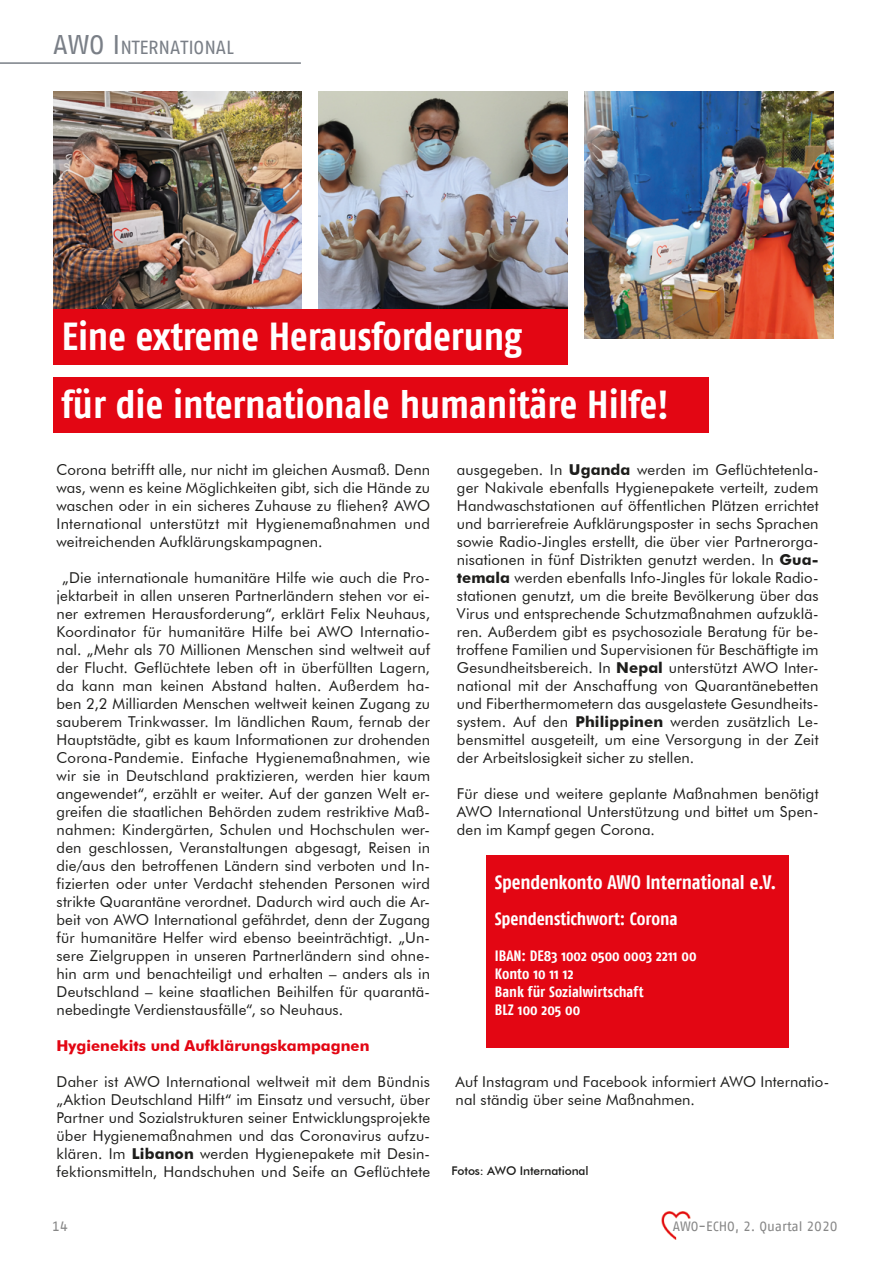
<style>
.page{position:relative;width:893px;height:1263px;background:#fff}
.page>*{position:absolute;margin:0;border:0;box-sizing:border-box;transform-origin:0 0}
.t1{font:700 39px/68.2px "AWO Fago Cond";letter-spacing:-.005em;color:#fff}
.t2{font:700 19.5px "AWO Fago Cond";letter-spacing:-.01em;color:#fff}
.t3{font:18.9px "AWO Fago Office";letter-spacing:-.005em;color:#7a7f87}
.t4{font:700 18px "AWO Fago Cond";letter-spacing:-.01em;color:#fff}
.t5{font:15px/18px "Futura BT";letter-spacing:.005em;color:#1d1d1b;text-align:justify}
.t6{font:700 15px/18px "AWO Fago Cond";color:#fff}
.t7{font:700 15px "Futura BT";color:#e30613}
.t8{font:13.5px "AWO Fago Office";color:#878787}
.t9{font:500 12px "Futura BT";letter-spacing:-.01em;color:#1d1d1b}
.s1{font-size:27px}
.s2{font-weight:700}
</style>
<div class="page">
<img style="left:661px;top:1212px;width:30px;height:27px">
<hr style="left:0;top:62px;width:301px;height:2px;background:#7a7f87">
<img style="left:53px;top:92px;width:249px;height:217px">
<img style="left:319px;top:92px;width:249px;height:217px">
<img style="left:585px;top:92px;width:248px;height:246px">
<div style="left:53px;top:309px;width:515px;height:55px;background:#e30613"></div>
<div style="left:53px;top:377px;width:656px;height:55px;background:#e30613"></div>
<div style="left:486px;top:855px;width:303px;height:193px;background:#e30613"></div>
<p class="t3" style="left:53px;top:37px;width:183px"><span class="s1">AWO I</span>NTERNATIO NAL</p>
<h1 class="t1" style="left:62px;top:302px;width:609px">Eine extreme Herausforderung<br>für die internationale humanitäre Hilfe!</h1>
<p class="t5" style="left:57px;top:460px;width:375px">Corona betrifft alle, nur nicht im gleichen Ausmaß. Denn was, wenn es keine Möglichkeiten gibt, sich die Hände zu waschen oder in ein sicheres Zuhause zu fliehen? AWO International unterstützt mit Hygienemaßnahmen und weitreichenden Aufklärungskampagnen.</p>
<p class="t5" style="left:57px;top:568px;width:375px;text-indent:6px">„Die internationale humanitäre Hilfe wie auch die Pro&shy;jektarbeit in allen unseren Partnerländern stehen vor ei&shy;ner extremen Herausforderung“, erklärt Felix Neuhaus, Koordinator für humanitäre Hilfe bei AWO Internatio&shy;nal. „Mehr als 70 Millionen Menschen sind weltweit auf der Flucht. Geflüchtete leben oft in überfüllten Lagern, da kann man keinen Abstand halten. Außerdem ha&shy;ben 2,2 Milliarden Menschen weltweit keinen Zugang zu sauberem Trinkwasser. Im ländlichen Raum, fernab der Hauptstädte, gibt es kaum Informationen zur drohenden Corona-Pandemie. Einfache Hygienemaßnahmen, wie wir sie in Deutschland praktizieren, werden hier kaum angewendet“, erzählt er weiter. Auf der ganzen Welt er&shy;greifen die staatlichen Behörden zudem restriktive Maß&shy;nahmen: Kindergärten, Schulen und Hochschulen wer&shy;den geschlossen, Veranstaltungen abgesagt, Reisen in die/aus den betroffenen Ländern sind verboten und In&shy;fizierten oder unter Verdacht stehenden Personen wird strikte Quarantäne verordnet. Dadurch wird auch die Ar&shy;beit von AWO International gefährdet, denn der Zugang für humanitäre Helfer wird ebenso beeinträchtigt. „Un&shy;sere Zielgruppen in unseren Partnerländern sind ohne&shy;hin arm und benachteiligt und erhalten – anders als in Deutschland – keine staatlichen Beihilfen für quarantä&shy;nebedingte Verdienstausfälle“, so Neuhaus.</p>
<p class="t7" style="left:57px;top:1036px;width:314px">Hygienekits und Aufklärungskampagnen</p>
<p class="t5" style="left:57px;top:1072px;width:375px">Daher ist AWO International weltweit mit dem Bündnis „Aktion Deutschland Hilft“ im Einsatz und versucht, über Partner und Sozialstrukturen seiner Entwicklungsprojekte über Hygienemaßnahmen und das Coronavirus aufzu&shy;klären. Im <span class="s2">Libanon</span> werden Hygienepakete mit Desin&shy;fektionsmitteln, Handschuhen und Seife an Geflüchtete</p>
<p class="t5" style="left:457px;top:460px;width:363px">ausgegeben. In <span class="s2">Uganda</span> werden im Geflüchtetenla&shy;ger Nakivale ebenfalls Hygienepakete verteilt, zudem Handwaschstationen auf öffentlichen Plätzen errichtet und barrierefreie Aufklärungsposter in sechs Sprachen sowie Radio-Jingles erstellt, die über vier Partnerorga&shy;nisationen in fünf Distrikten genutzt werden. In <span class="s2">Gua&shy;temala</span> werden ebenfalls Info-Jingles für lokale Radio&shy;stationen genutzt, um die breite Bevölkerung über das Virus und entsprechende Schutzmaßnahmen aufzuklä&shy;ren. Außerdem gibt es psychosoziale Beratung für be&shy;troffene Familien und Supervisionen für Beschäftigte im Gesundheitsbereich. In <span class="s2">Nepal</span> unterstützt AWO Inter&shy;national mit der Anschaffung von Quarantänebetten und Fiberthermometern das ausgelastete Gesundheits&shy;system. Auf den <span class="s2">Philippinen</span> werden zusätzlich Le&shy;bensmittel ausgeteilt, um eine Versorgung in der Zeit der Arbeitslosigkeit sicher zu stellen.</p>
<p class="t5" style="left:457px;top:784px;width:363px">Für diese und weitere geplante Maßnahmen benötigt AWO International Unterstützung und bittet um Spen&shy;den im Kampf gegen Corona.</p>
<h2 class="t2" style="left:495px;top:870px;width:283px">Spendenkonto AWO International e.V.</h2>
<p class="t4" style="left:495px;top:908px;width:184px">Spendenstichwort: Corona</p>
<p class="t6" style="left:495px;top:946px;width:203px">IBAN: DE83 1002 0500 0003 2211 00<br>Konto 10 11 12<br>Bank für Sozialwirtschaft<br>BLZ 100 205 00</p>
<p class="t5" style="left:456px;top:1072px;width:375px">Auf Instagram und Facebook informiert AWO Internatio&shy;nal ständig über seine Maßnahmen.</p>
<p class="t9" style="left:451px;top:1163px;width:139px">Fotos: AWO International</p>
<p class="t8" style="left:52px;top:1219px;width:17px">14</p>
<p class="t8" style="left:673px;top:1218px;width:166px">AWO-ECHO, 2. Quartal 2020</p>
</div>
